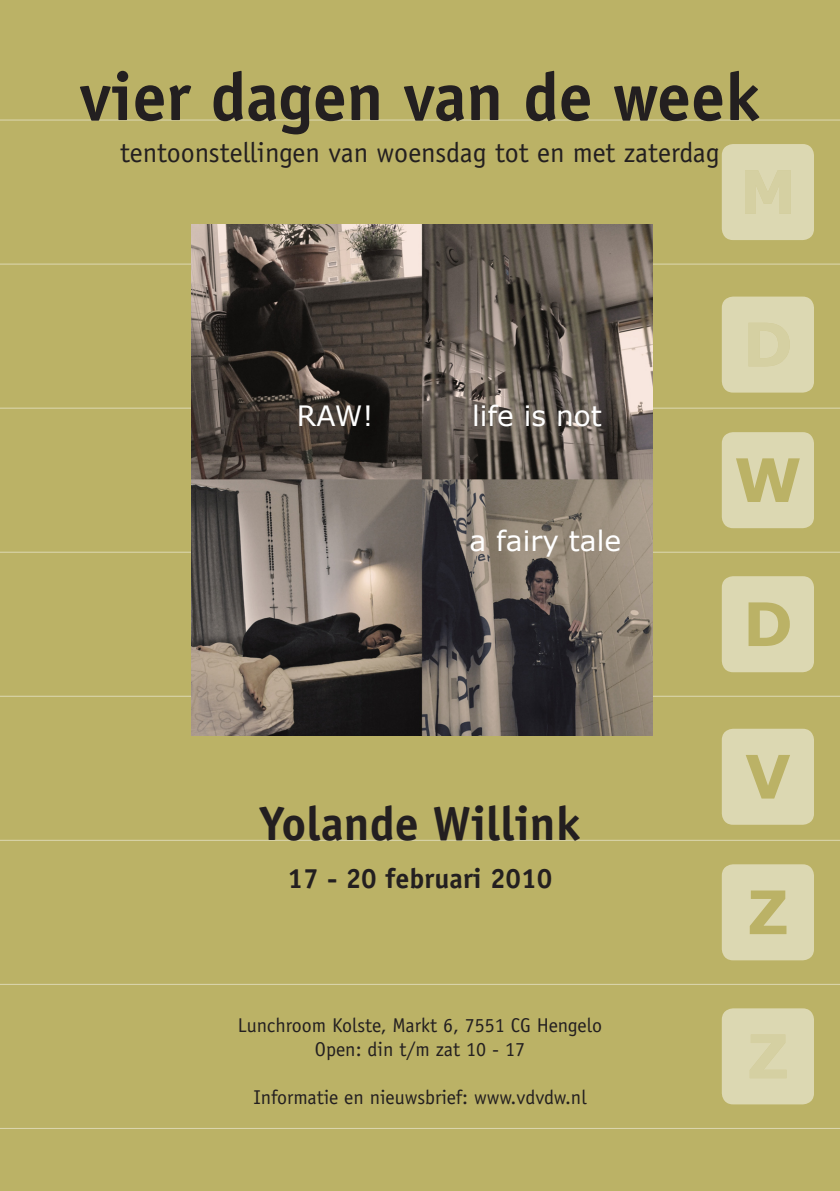
<style>
.page{position:relative;width:840px;height:1191px;background:#fff}
.page>*{position:absolute;margin:0;border:0;box-sizing:border-box;transform-origin:0 0}
.t1{font:700 68px "Officina Sans";color:#231f20}
.t2{font:700 48px "Officina Sans";color:#231f20}
.t3{font:28px "Officina Sans";color:#231f20}
.t4{font:28px "Verdana";color:#fff}
.t5{font:700 28px "Officina Sans";color:#231f20}
.t6{font:20px/24px "Officina Sans";color:#231f20;text-align:center}
</style>
<div class="page">
<div style="left:0;top:0;width:839px;height:1191px;background:#bbb266"></div>
<hr style="left:0;top:120px;width:839px;height:1px;background:#fff">
<hr style="left:0;top:264px;width:839px;height:1px;background:#fff">
<hr style="left:0;top:408px;width:839px;height:1px;background:#fff">
<hr style="left:0;top:552px;width:839px;height:1px;background:#fff">
<hr style="left:0;top:696px;width:839px;height:1px;background:#fff">
<hr style="left:0;top:840px;width:839px;height:1px;background:#fff">
<hr style="left:0;top:984px;width:839px;height:1px;background:#fff">
<hr style="left:0;top:1128px;width:839px;height:1px;background:#fff">
<svg style="left:721px;top:144px;width:92px;height:96px;background:#d9d5ad"></svg>
<svg style="left:721px;top:432px;width:92px;height:96px"></svg>
<svg style="left:721px;top:1008px;width:92px;height:96px;background:#dad5ad"></svg>
<svg style="left:721px;top:864px;width:92px;height:96px;background:#d7d2a7"></svg>
<svg style="left:721px;top:728px;width:92px;height:96px;background:#d7d2a7"></svg>
<svg style="left:721px;top:576px;width:92px;height:96px"></svg>
<svg style="left:721px;top:296px;width:92px;height:96px;background:#d9d5ad"></svg>
<img style="left:191px;top:225px;width:461px;height:510px">
<h1 class="t1" style="left:79px;top:54px;width:682px">vier dagen van de week</h1>
<h3 class="t3" style="left:120px;top:136px;width:601px">tentoonstellingen van woensdag tot en met zaterdag</h3>
<h3 class="t4" style="left:297px;top:398px;width:78px">RAW!</h3>
<h3 class="t4" style="left:472px;top:398px;width:131px">life is not</h3>
<h3 class="t4" style="left:469px;top:522px;width:153px">a fairy tale</h3>
<h2 class="t2" style="left:259px;top:794px;width:322px">Yolande Willink</h2>
<h3 class="t5" style="left:287px;top:861px;width:266px">17 - 20 februari 2010</h3>
<p class="t6" style="left:238px;top:1013px;width:365px">Lunchroom Kolste, Markt 6, 7551 CG Hengelo<br>Open: din t/m zat 10 - 17</p>
<p class="t6" style="left:253px;top:1085px;width:334px">Informatie en nieuwsbrief: www.vdvdw.nl</p>
</div>
